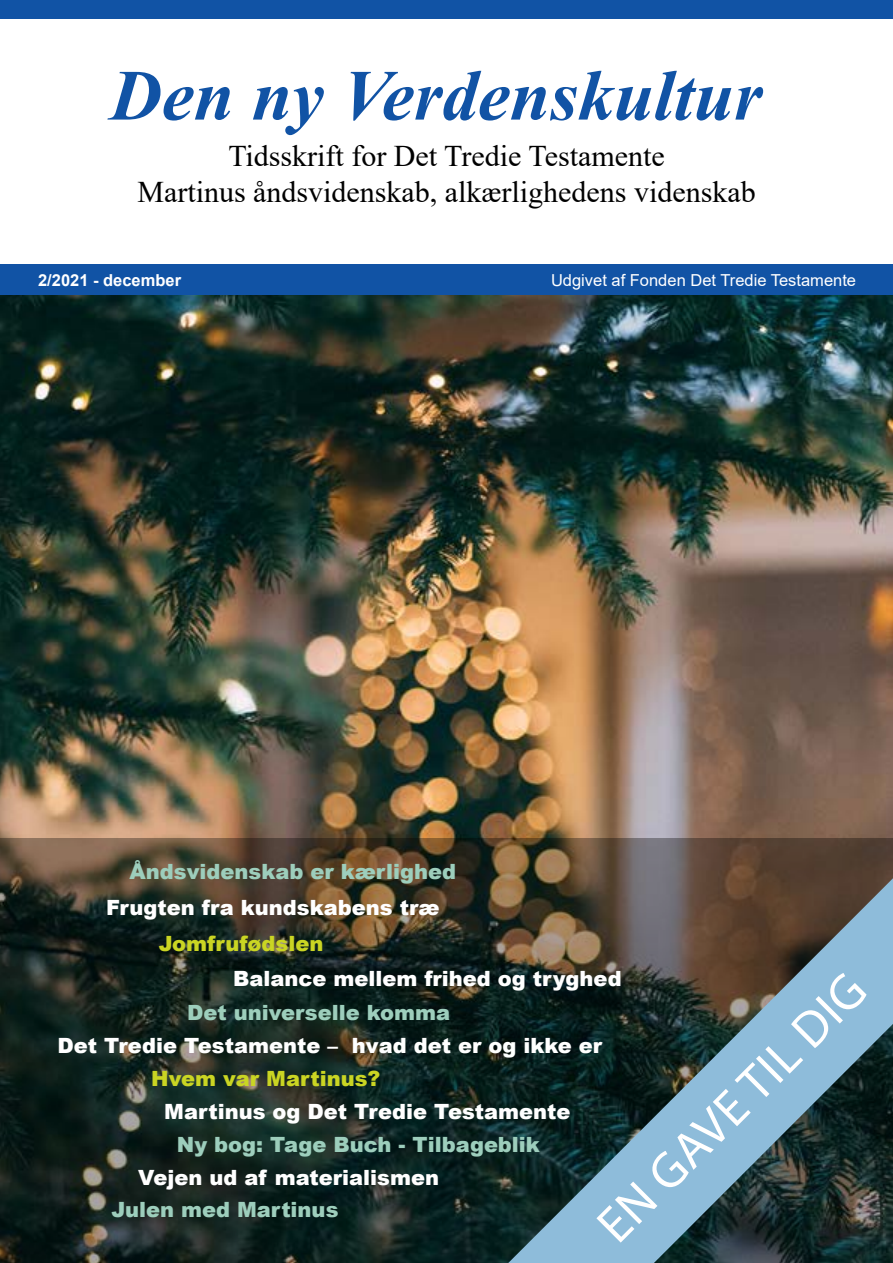
<style>
.page{position:relative;width:893px;height:1263px;background:#fff}
.page>*{position:absolute;margin:0;border:0;box-sizing:border-box;transform-origin:0 0}
.t1{font:italic 700 72px "Times New Roman";color:#1153a5}
.t2{font:51px "Myriad Pro";color:#fff}
.t3{font:30px/36px "Times New Roman";color:#000;text-align:center}
.t4{font:900 21px "Arial";color:#fff}
.t5{font:900 21px "Arial";color:#9dcebc}
.t6{font:900 21px "Arial";color:#cad523}
.t7{font:16.5px "Arial";color:#fff}
.t8{font:700 16.5px "Arial";color:#fff}
</style>
<div class="page">
<div style="left:0;top:259px;width:893px;height:37px;background:#1153a5"></div>
<img style="left:0;top:296px;width:893px;height:542px">
<svg style="left:0;top:838px;width:893px;height:425px;background:#252d25"></svg>
<div style="left:0;top:18px;width:893px;height:246px;background:#fff"></div>
<div style="left:0;top:0;width:893px;height:18px;background:#1153a5"></div>
<svg style="left:508px;top:878px;width:385px;height:385px;background:#4b5e62"></svg>
<h1 class="t1" style="left:110px;top:45px;width:654px">Den ny Verdenskultur</h1>
<h3 class="t3" style="left:137px;top:137px;width:620px">Tidsskrift for Det Tredie Testamente<br>Martinus åndsvidenskab, alkærlighedens videnskab</h3>
<p class="t8" style="left:38px;top:269px;width:145px">2/2021 - december</p>
<p class="t7" style="left:551px;top:269px;width:307px">Udgivet af Fonden Det Tredie Testamente</p>
<p class="t5" style="left:130px;top:856px;width:328px">Åndsvidenskab er kærlighed</p>
<p class="t4" style="left:106px;top:892px;width:335px">Frugten fra kundskabens træ</p>
<p class="t6" style="left:159px;top:928px;width:166px">Jomfrufødslen</p>
<p class="t4" style="left:233px;top:963px;width:390px">Balance mellem frihed og tryghed</p>
<h2 class="t2" style="left:584px;top:1211px;width:357px;rotate:-45deg">EN GAVE TIL DIG</h2>
<p class="t5" style="left:187px;top:997px;width:264px">Det universelle komma</p>
<p class="t4" style="left:57px;top:1030px;width:546px">Det Tredie Testamente – hvad det er og ikke er</p>
<p class="t6" style="left:151px;top:1063px;width:231px">Hvem var Martinus?</p>
<p class="t4" style="left:164px;top:1096px;width:408px">Martinus og Det Tredie Testamente</p>
<p class="t5" style="left:177px;top:1129px;width:365px">Ny bog: Tage Buch - Tilbageblik</p>
<p class="t4" style="left:138px;top:1162px;width:302px">Vejen ud af materialismen</p>
<p class="t5" style="left:112px;top:1194px;width:228px">Julen med Martinus</p>
</div>
